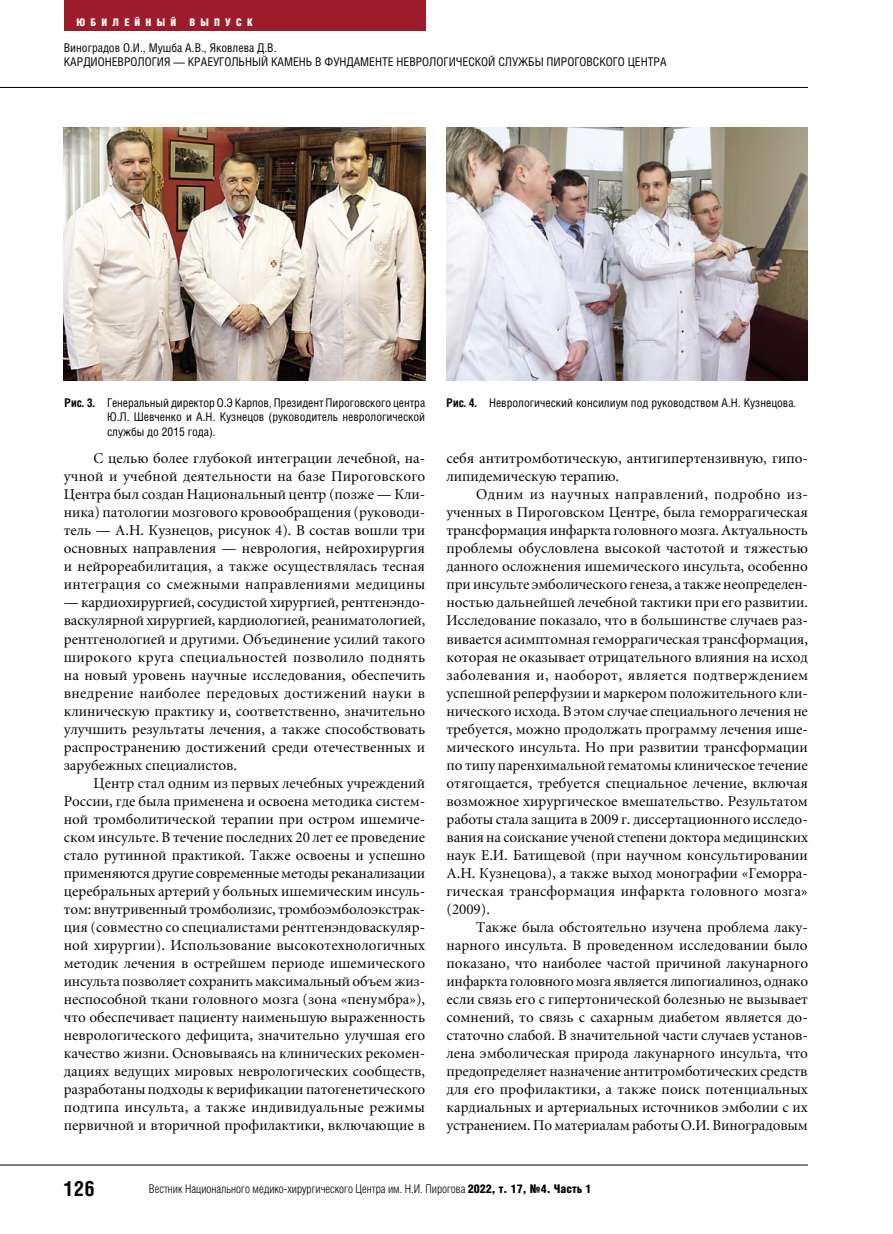
<style>
.page{position:relative;width:893px;height:1234px;background:#fff}
.page>*{position:absolute;margin:0;border:0;box-sizing:border-box;transform-origin:0 0}
.t1{font:700 21px "Helios Cond";color:#000}
.main_text{font:15px/18px "Minion Cyr";color:#000;text-align:justify}
.ris_name{font:12px/14.4px "Helios Cond";color:#000}
.t2{font:300 12px "Helios Cond";color:#000}
.t3{font:900 10.5px "Helios Cond";letter-spacing:.5em;color:#fff}
.s1{font-weight:700}
.s2{font-weight:900}
</style>
<div class="page">
<hr style="left:0;top:1164px;width:808px;height:1px;background:#000">
<hr style="left:0;top:87px;width:808px;height:1px;background:#000">
<div style="left:64px;top:0;width:361px;height:30px;background:#9d1c2c"></div>
<img style="left:64px;top:128px;width:361px;height:252px">
<img style="left:446px;top:128px;width:362px;height:252px">
<p class="t3" style="left:77px;top:16px;width:101px">ЮБИЛЕЙНЫЙ</p>
<p class="t3" style="left:189px;top:16px;width:65px">ВЫПУСК</p>
<p class="ris_name" style="left:64px;top:40px;width:604px">Виноградов О.И., Мушба А.В., Яковлева Д.В.<br>КАРДИОНЕВРОЛОГИЯ — КРАЕУГОЛЬНЫЙ КАМЕНЬ В ФУНДАМЕНТЕ НЕВРОЛОГИЧЕСКОЙ СЛУЖБЫ ПИРОГОВСКОГО ЦЕНТРА</p>
<p class="ris_name" style="left:107px;top:395px;width:320px;text-align:justify;text-indent:-43px"><span class="s1">Рис. 3.</span> Генеральный директор О.Э Карпов, Президент Пироговского центра Ю.Л. Шевченко и А.Н. Кузнецов (руководитель неврологической службы до 2015 года).</p>
<p class="ris_name" style="left:446px;top:395px;width:351px"><span class="s1">Рис. 4.</span> Неврологический консилиум под руководством А.Н. Кузнецова.</p>
<p class="main_text" style="left:64px;top:449px;width:363px;text-indent:30px">С целью более глубокой интеграции лечебной, на&shy;учной и учебной деятельности на базе Пироговского Центра был создан Национальный центр (позже — Кли&shy;ника) патологии мозгового кровообращения (руководи&shy;тель — А.Н. Кузнецов, рисунок 4). В состав вошли три основных направления — неврология, нейрохирургия и нейрореабилитация, а также осуществлялась тесная интеграция со смежными направлениями медицины</p>
<p class="main_text" style="left:64px;top:593px;width:363px">— кардиохирургией, сосудистой хирургией, рентгенэндо&shy;васкулярной хирургией, кардиологией, реаниматологией, рентгенологией и другими. Объединение усилий такого широкого круга специальностей позволило поднять на новый уровень научные исследования, обеспечить внедрение наиболее передовых достижений науки в клиническую практику и, соответственно, значительно улучшить результаты лечения, а также способствовать распространению достижений среди отечественных и зарубежных специалистов.</p>
<p class="main_text" style="left:64px;top:773px;width:363px;text-indent:30px">Центр стал одним из первых лечебных учреждений России, где была применена и освоена методика систем&shy;ной тромболитической терапии при остром ишемиче&shy;ском инсульте. В течение последних 20 лет ее проведение стало рутинной практикой. Также освоены и успешно применяются другие современные методы реканализации церебральных артерий у больных ишемическим инсуль&shy;том: внутривенный тромболизис, тромбоэмболоэкстрак&shy;ция (совместно со специалистами рентгенэндоваскуляр&shy;ной хирургии). Использование высокотехнологичных методик лечения в острейшем периоде ишемического инсульта позволяет сохранить максимальный объем жиз&shy;неспособной ткани головного мозга (зона «пенумбра»), что обеспечивает пациенту наименьшую выраженность неврологического дефицита, значительно улучшая его качество жизни. Основываясь на клинических рекомен&shy;дациях ведущих мировых неврологических сообществ, разработаны подходы к верификации патогенетического подтипа инсульта, а также индивидуальные режимы первичной и вторичной профилактики, включающие в</p>
<p class="main_text" style="left:446px;top:449px;width:363px">себя антитромботическую, антигипертензивную, гипо&shy;липидемическую терапию.</p>
<p class="main_text" style="left:446px;top:485px;width:363px;text-indent:30px">Одним из научных направлений, подробно из&shy;ученных в Пироговском Центре, была геморрагическая трансформация инфаркта головного мозга. Актуальность проблемы обусловлена высокой частотой и тяжестью данного осложнения ишемического инсульта, особенно при инсульте эмболического генеза, а также неопределен&shy;ностью дальнейшей лечебной тактики при его развитии.<br>Исследование показало, что в большинстве случаев раз&shy;вивается асимптомная геморрагическая трансформация, которая не оказывает отрицательного влияния на исход заболевания и, наоборот, является подтверждением успешной реперфузии и маркером положительного кли&shy;нического исхода. В этом случае специального лечения не требуется, можно продолжать программу лечения ише&shy;мического инсульта. Но при развитии трансформации по типу паренхимальной гематомы клиническое течение отягощается, требуется специальное лечение, включая возможное хирургическое вмешательство. Результатом работы стала защита в 2009 г. диссертационного исследо&shy;вания на соискание ученой степени доктора медицинских наук Е.И. Батищевой (при научном консультировании А.Н. Кузнецова), а также выход монографии «Геморра&shy;гическая трансформация инфаркта головного мозга» (2009).</p>
<p class="main_text" style="left:446px;top:917px;width:363px;text-indent:30px">Также была обстоятельно изучена проблема лаку&shy;нарного инсульта. В проведенном исследовании было показано, что наиболее частой причиной лакунарного инфаркта головного мозга является липогиалиноз, однако если связь его с гипертонической болезнью не вызывает сомнений, то связь с сахарным диабетом является до&shy;статочно слабой. В значительной части случаев установ&shy;лена эмболическая природа лакунарного инсульта, что предопределяет назначение антитромботических средств для его профилактики, а также поиск потенциальных кардиальных и артериальных источников эмболии с их устранением. По материалам работы О.И. Виноградовым</p>
<h1 class="t1" style="left:64px;top:1175px;width:32px">126</h1>
<p class="t2" style="left:149px;top:1181px;width:444px">Вестник Национального медико-хирургического Центра им. Н.И. Пирогова <span class="s2">2022, т. 17, №4. Часть 1</span></p>
</div>
